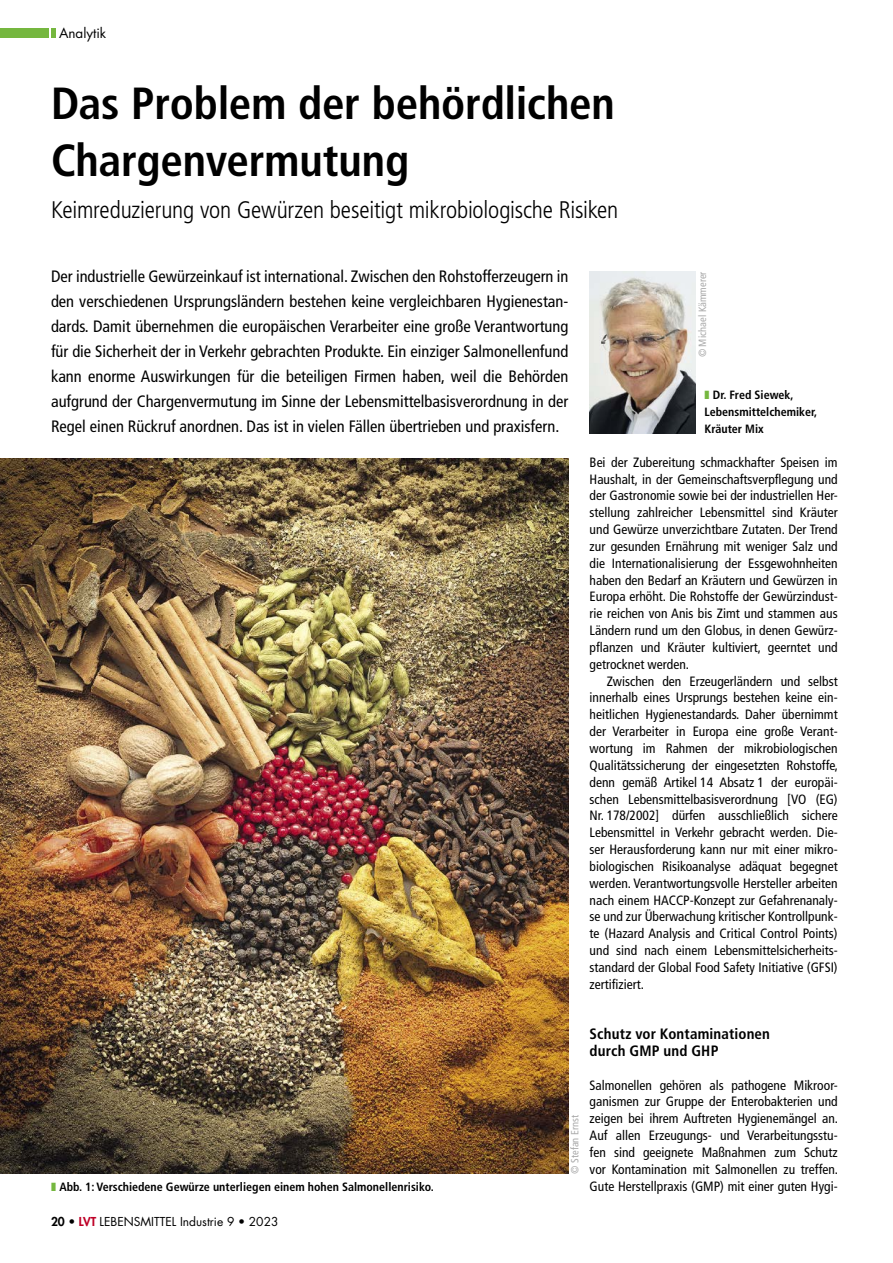
<style>
.page{position:relative;width:893px;height:1263px;background:#fff}
.page>*{position:absolute;margin:0;border:0;box-sizing:border-box;transform-origin:0 0}
.t1{font:700 condensed 45px/57px "Frutiger LT Std";letter-spacing:-.005em;color:#000}
.t2{font:300 condensed 24px "Frutiger LT Std";letter-spacing:-.01em;color:#000}
.t3{font:condensed 16.5px/25.2px "Frutiger LT Std";color:#000;text-align:justify}
.t4{font:700 condensed 15px/16.8px "Frutiger LT Std";letter-spacing:.01em;color:#000}
.t5{font:condensed 13.5px/16.8px "Frutiger LT Std";color:#000;text-align:justify}
.t6{font:13.5px "Futura Std";color:#000}
.t7{font:700 condensed 12px/16.8px "Frutiger LT Std";color:#000}
.t8{font:12px "Futura Std";color:#000}
.t9{font:condensed 10.5px "Frutiger LT Std";color:#aaa}
.s1{color:#75b73f}
.s2{font-weight:800}
.s3{font-weight:800;color:#be0027}
</style>
<div class="page">
<img style="left:590px;top:271px;width:106px;height:162px">
<img style="left:0;top:459px;width:568px;height:715px">
<hr style="left:51px;top:28px;width:4px;height:10px;background:#75b73f">
<div style="left:0;top:28px;width:48px;height:10px;background:#75b73f"></div>
<p class="t6" style="left:59px;top:24px;width:49px">Analytik</p>
<h1 class="t1" style="left:51px;top:75px;width:565px">Das Problem der behördlichen<br>Chargenvermutung</h1>
<h2 class="t2" style="left:51px;top:196px;width:569px">Keimreduzierung von Gewürzen beseitigt mikrobiologische Risiken</h2>
<p class="t3" style="left:51px;top:263px;width:519px">Der industrielle Gewürzeinkauf ist international. Zwischen den Rohstofferzeugern in den verschiedenen Ursprungsländern bestehen keine vergleichbaren Hygienestan&shy;dards. Damit übernehmen die europäischen Verarbeiter eine große Verantwortung für die Sicherheit der in Verkehr gebrachten Produkte. Ein einziger Salmonellenfund kann enorme Auswirkungen für die beteiligen Firmen haben, weil die Behörden aufgrund der Chargenvermutung im Sinne der Lebensmittelbasisverordnung in der Regel einen Rückruf anordnen. Das ist in vielen Fällen übertrieben und praxisfern.</p>
<p class="t9" style="left:696px;top:357px;width:87px;rotate:-90deg">© Michael Kämmerer</p>
<p class="t7" style="left:704px;top:387px;width:114px"><span class="s1">❚</span> Dr. Fred Siewek,<br>Lebensmittelchemiker,<br>Kräuter Mix</p>
<p class="t7" style="left:51px;top:1178px;width:384px"><span class="s1">❚</span> Abb. 1: Verschiedene Gewürze unterliegen einem hohen Salmonellenrisiko.</p>
<p class="t8" style="left:51px;top:1214px;width:229px"><span class="s2">20 •</span> <span class="s3">LVT</span> LEBENSMITTEL Industrie 9 • 2023</p>
<p class="t9" style="left:569px;top:1174px;width:60px;rotate:-90deg">© Stefan Ernst</p>
<p class="t5" style="left:590px;top:454px;width:250px">Bei der Zubereitung schmackhafter Speisen im Haushalt, in der Gemeinschaftsverpflegung und der Gastronomie sowie bei der industriellen Her&shy;stellung zahlreicher Lebensmittel sind Kräuter und Gewürze unverzichtbare Zutaten. Der Trend zur gesunden Ernährung mit weniger Salz und die Internationalisierung der Essgewohnheiten haben den Bedarf an Kräutern und Gewürzen in Europa erhöht. Die Rohstoffe der Gewürzindust&shy;rie reichen von Anis bis Zimt und stammen aus Ländern rund um den Globus, in denen Gewürz&shy;pflanzen und Kräuter kultiviert, geerntet und getrocknet werden.</p>
<p class="t5" style="left:590px;top:673px;width:250px;text-indent:17px">Zwischen den Erzeugerländern und selbst innerhalb eines Ursprungs bestehen keine ein&shy;heitlichen Hygienestandards. Daher übernimmt der Verarbeiter in Europa eine große Verant&shy;wortung im Rahmen der mikrobiologischen Qualitätssicherung der eingesetzten Rohstoffe, denn gemäß Artikel 14 Absatz 1 der europäi&shy;schen Lebensmittelbasisverordnung [VO (EG)<br>Nr. 178/2002] dürfen ausschließlich sichere Lebensmittel in Verkehr gebracht werden. Die&shy;ser Herausforderung kann nur mit einer mikro&shy;biologischen Risikoanalyse adäquat begegnet werden. Verantwortungsvolle Hersteller arbeiten nach einem HACCP-Konzept zur Gefahrenanaly&shy;se und zur Überwachung kritischer Kontrollpunk&shy;te (Hazard Analysis and Critical Control Points) und sind nach einem Lebensmittelsicherheits&shy;standard der Global Food Safety Initiative (GFSI) zertifiziert.</p>
<p class="t4" style="left:590px;top:1025px;width:182px">Schutz vor Kontaminationen durch GMP und GHP</p>
<p class="t5" style="left:590px;top:1076px;width:250px">Salmonellen gehören als pathogene Mikroor&shy;ganismen zur Gruppe der Enterobakterien und zeigen bei ihrem Auftreten Hygienemängel an.<br>Auf allen Erzeugungs- und Verarbeitungsstu&shy;fen sind geeignete Maßnahmen zum Schutz vor Kontamination mit Salmonellen zu treffen.<br>Gute Herstellpraxis (GMP) mit einer guten Hygi-</p>
</div>
